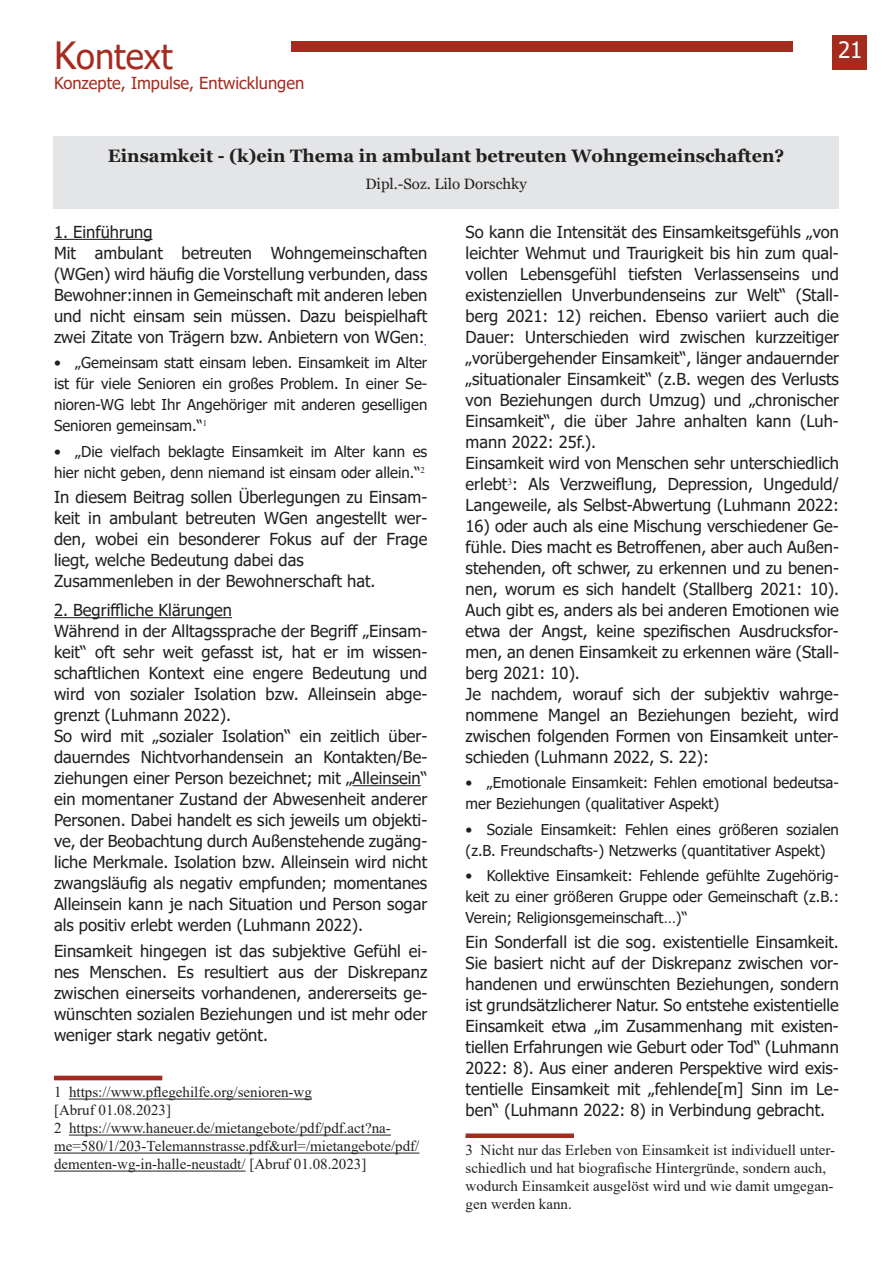
<style>
.page{position:relative;width:893px;height:1263px;background:#fff}
.page>*{position:absolute;margin:0;border:0;box-sizing:border-box;transform-origin:0 0}
.t1{font:34.5px "Tahoma";color:#a52b1f}
.t2{font:22.5px "Tahoma";color:#fff}
.t3{font:700 18px "Georgia";color:#231f20}
.t4{font:16.5px/21px "Tahoma";color:#231f20}
.t5{font:16.5px "Tahoma";color:#a52b1f}
.t6{font:15px/21px "Tahoma";color:#231f20}
.t7{font:15px/18px "Times New Roman";color:#231f20}
.t8{font:15px "Georgia";color:#231f20}
.s1{font-size:37.5px}
</style>
<div class="page">
<div style="left:291px;top:42px;width:502px;height:10px;background:#a52b1f"></div>
<div style="left:833px;top:36px;width:34px;height:34px;background:#a52b1f"></div>
<hr style="left:54px;top:239px;width:99px;height:1px;background:#231f20">
<hr style="left:54px;top:617px;width:178px;height:1px;background:#231f20">
<hr style="left:353px;top:785px;width:68px;height:1px;background:#231f20">
<hr style="left:69px;top:1099px;width:243px;height:1px;background:#231f20">
<hr style="left:69px;top:1135px;width:322px;height:1px;background:#231f20">
<hr style="left:54px;top:1153px;width:365px;height:1px;background:#231f20">
<hr style="left:54px;top:1171px;width:192px;height:1px;background:#231f20">
<div style="left:53px;top:136px;width:786px;height:72px;background:#e4e5e7"></div>
<hr style="left:54px;top:1076px;width:108px;height:4px;background:#a52b1f">
<div style="left:466px;top:1133px;width:108px;height:5px;background:#a52b1f"></div>
<h1 class="t1" style="left:54px;top:33px;width:120px"><span class="s1">K</span>ontext</h1>
<p class="t5" style="left:54px;top:72px;width:252px">Konzepte, Impulse, Entwicklungen</p>
<p class="t3" style="left:108px;top:145px;width:678px">Einsamkeit - (k)ein Thema in ambulant betreuten Wohngemeinschaften?</p>
<p class="t8" style="left:365px;top:175px;width:163px">Dipl.-Soz. Lilo Dorschky</p>
<h2 class="t2" style="left:838px;top:34px;width:26px">21</h2>
<p class="t4" style="left:54px;top:222px;width:375px">1. Einführung<br>Mit ambulant betreuten Wohngemeinschaften (WGen) wird häufig die Vorstellung verbunden, dass Bewohner:innen in Gemeinschaft mit anderen leben und nicht einsam sein müssen. Dazu beispielhaft zwei Zitate von Trägern bzw. Anbietern von WGen:</p>
<p class="t6" style="left:54px;top:353px;width:375px;text-align:justify">• „Gemeinsam statt einsam leben. Einsamkeit im Alter ist für viele Senioren ein großes Problem. In einer Se&shy;nioren-WG lebt Ihr Angehöriger mit anderen geselligen Senioren gemeinsam.“<sup>1</sup></p>
<p class="t6" style="left:54px;top:441px;width:375px">• „Die vielfach beklagte Einsamkeit im Alter kann es hier nicht geben, denn niemand ist einsam oder allein.“<sup>2</sup></p>
<p class="t4" style="left:54px;top:487px;width:375px">In diesem Beitrag sollen Überlegungen zu Einsam&shy;keit in ambulant betreuten WGen angestellt wer&shy;den, wobei ein besonderer Fokus auf der Frage liegt, welche Bedeutung dabei das Zusammenleben in der Bewohnerschaft hat.</p>
<p class="t4" style="left:54px;top:601px;width:375px">2. Begriffliche Klärungen<br>Während in der Alltagssprache der Begriff „Einsam&shy;keit“ oft sehr weit gefasst ist, hat er im wissen&shy;schaftlichen Kontext eine engere Bedeutung und wird von sozialer Isolation bzw. Alleinsein abge&shy;grenzt (Luhmann 2022).<br>So wird mit „sozialer Isolation“ ein zeitlich über&shy;dauerndes Nichtvorhandensein an Kontakten/Be&shy;ziehungen einer Person bezeichnet; mit „Alleinsein“ ein momentaner Zustand der Abwesenheit anderer Personen. Dabei handelt es sich jeweils um objekti&shy;ve, der Beobachtung durch Außenstehende zugäng&shy;liche Merkmale. Isolation bzw. Alleinsein wird nicht zwangsläufig als negativ empfunden; momentanes Alleinsein kann je nach Situation und Person sogar als positiv erlebt werden (Luhmann 2022).</p>
<p class="t4" style="left:54px;top:941px;width:375px;text-align:justify">Einsamkeit hingegen ist das subjektive Gefühl ei&shy;nes Menschen. Es resultiert aus der Diskrepanz zwischen einerseits vorhandenen, andererseits ge&shy;wünschten sozialen Beziehungen und ist mehr oder weniger stark negativ getönt.</p>
<p class="t7" style="left:54px;top:1083px;width:367px">1 https://www.pflegehilfe.org/senioren-wg<br>[Abruf 01.08.2023]<br>2 https://www.haneuer.de/mietangebote/pdf/pdf.act?na&shy;me=580/1/203-Telemannstrasse.pdf&amp;url=/mietangebote/pdf/ dementen-wg-in-halle-neustadt/ [Abruf 01.08.2023]</p>
<p class="t4" style="left:466px;top:222px;width:375px">So kann die Intensität des Einsamkeitsgefühls „von leichter Wehmut und Traurigkeit bis hin zum qual&shy;vollen Lebensgefühl tiefsten Verlassenseins und existenziellen Unverbundenseins zur Welt“ (Stall&shy;berg 2021: 12) reichen. Ebenso variiert auch die Dauer: Unterschieden wird zwischen kurzzeitiger „vorübergehender Einsamkeit“, länger andauernder „situationaler Einsamkeit“ (z.B. wegen des Verlusts von Beziehungen durch Umzug) und „chronischer Einsamkeit“, die über Jahre anhalten kann (Luh&shy;mann 2022: 25f.).<br>Einsamkeit wird von Menschen sehr unterschiedlich erlebt<sup>3</sup>: Als Verzweiflung, Depression, Ungeduld/ Langeweile, als Selbst-Abwertung (Luhmann 2022:</p>
<p class="t4" style="left:466px;top:516px;width:375px">16) oder auch als eine Mischung verschiedener Ge&shy;fühle. Dies macht es Betroffenen, aber auch Außen&shy;stehenden, oft schwer, zu erkennen und zu benen&shy;nen, worum es sich handelt (Stallberg 2021: 10).<br>Auch gibt es, anders als bei anderen Emotionen wie etwa der Angst, keine spezifischen Ausdrucksfor&shy;men, an denen Einsamkeit zu erkennen wäre (Stall&shy;berg 2021: 10).<br>Je nachdem, worauf sich der subjektiv wahrge&shy;nommene Mangel an Beziehungen bezieht, wird zwischen folgenden Formen von Einsamkeit unter&shy;schieden (Luhmann 2022, S. 22):</p>
<p class="t6" style="left:466px;top:773px;width:375px">• „Emotionale Einsamkeit: Fehlen emotional bedeutsa&shy;mer Beziehungen (qualitativer Aspekt)</p>
<p class="t6" style="left:466px;top:819px;width:375px">• Soziale Einsamkeit: Fehlen eines größeren sozialen (z.B. Freundschafts-) Netzwerks (quantitativer Aspekt)</p>
<p class="t6" style="left:466px;top:866px;width:375px;text-align:justify">• Kollektive Einsamkeit: Fehlende gefühlte Zugehörig&shy;keit zu einer größeren Gruppe oder Gemeinschaft (z.B.:<br>Verein; Religionsgemeinschaft…)“</p>
<p class="t4" style="left:466px;top:932px;width:375px;text-align:justify">Ein Sonderfall ist die sog. existentielle Einsamkeit.<br>Sie basiert nicht auf der Diskrepanz zwischen vor&shy;handenen und erwünschten Beziehungen, sondern ist grundsätzlicherer Natur. So entstehe existentielle Einsamkeit etwa „im Zusammenhang mit existen&shy;tiellen Erfahrungen wie Geburt oder Tod“ (Luhmann 2022: 8). Aus einer anderen Perspektive wird exis&shy;tentielle Einsamkeit mit „fehlende[m] Sinn im Le&shy;ben“ (Luhmann 2022: 8) in Verbindung gebracht.</p>
<p class="t7" style="left:466px;top:1140px;width:371px">3 Nicht nur das Erleben von Einsamkeit ist individuell unter&shy;schiedlich und hat biografische Hintergründe, sondern auch, wodurch Einsamkeit ausgelöst wird und wie damit umgegan&shy;gen werden kann.</p>
</div>
